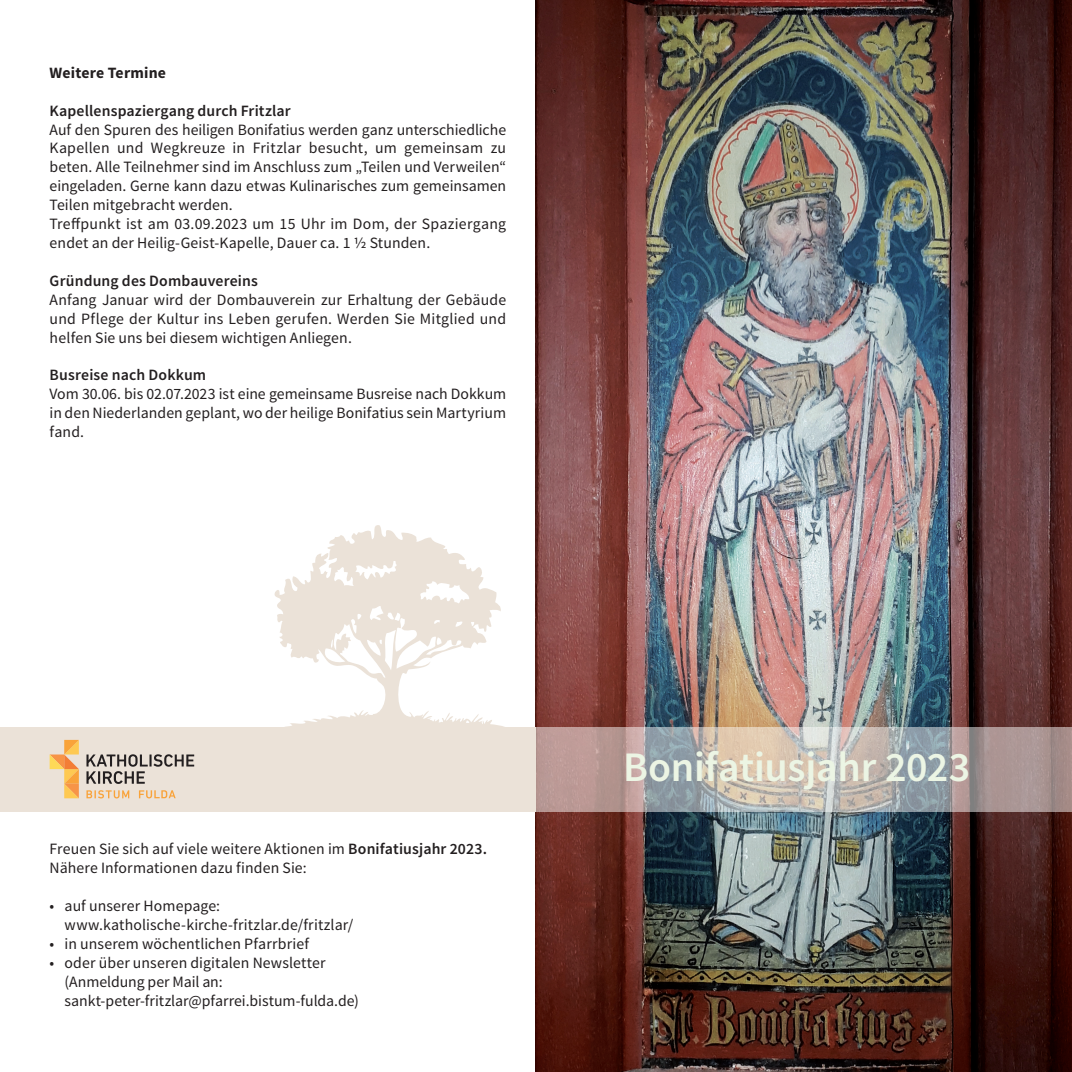
<style>
.page{position:relative;width:1072px;height:1072px;background:#fff}
.page>*{position:absolute;margin:0;border:0;box-sizing:border-box;transform-origin:0 0}
.t1{font:600 42px "Source Sans Pro";letter-spacing:-.005em;color:#ecf5e4}
.t2{font:15.75px/18.9px "Source Sans Pro";letter-spacing:.005em;color:#231f20}
.t3{font:600 15.75px "Source Sans Pro";letter-spacing:.01em;color:#231f20}
.t4{font:700 15.75px "Source Sans Pro";letter-spacing:.01em;color:#231f20}
.s1{font-weight:600}
</style>
<div class="page">
<img style="left:536px;top:0;width:535px;height:1071px">
<div style="left:0;top:727px;width:536px;height:84px;background:#ebe2d8"></div>
<svg style="left:536px;top:727px;width:535px;height:84px;background:#b2a6a3"></svg>
<svg style="left:274px;top:525px;width:231px;height:202px"></svg>
<svg style="left:86px;top:754px;width:108px;height:30px"></svg>
<svg style="left:86px;top:790px;width:43px;height:8px"></svg>
<svg style="left:139px;top:790px;width:37px;height:8px"></svg>
<svg style="left:50px;top:740px;width:29px;height:58px"></svg>
<p class="t4" style="left:50px;top:62px;width:118px">Weitere Termine</p>
<p class="t3" style="left:50px;top:100px;width:242px">Kapellenspaziergang durch Fritzlar</p>
<p class="t2" style="left:50px;top:120px;width:458px">Auf den Spuren des heiligen Bonifatius werden ganz unterschiedliche Kapellen und Wegkreuze in Fritzlar besucht, um gemeinsam zu beten. Alle Teilnehmer sind im Anschluss zum „Teilen und Verweilen“ eingeladen. Gerne kann dazu etwas Kulinarisches zum gemeinsamen Teilen mitgebracht werden.<br>Treffpunkt ist am 03.09.2023 um 15 Uhr im Dom, der Spaziergang endet an der Heilig-Geist-Kapelle, Dauer ca. 1 ½ Stunden.</p>
<p class="t3" style="left:50px;top:271px;width:210px">Gründung des Dombauvereins</p>
<p class="t2" style="left:50px;top:290px;width:458px;text-align:justify">Anfang Januar wird der Dombauverein zur Erhaltung der Gebäude und Pflege der Kultur ins Leben gerufen. Werden Sie Mitglied und helfen Sie uns bei diesem wichtigen Anliegen.</p>
<p class="t3" style="left:50px;top:365px;width:158px">Busreise nach Dokkum</p>
<p class="t2" style="left:50px;top:385px;width:458px;text-align:justify">Vom 30.06. bis 02.07.2023 ist eine gemeinsame Busreise nach Dokkum in den Niederlanden geplant, wo der heilige Bonifatius sein Martyrium fand.</p>
<p class="t2" style="left:50px;top:840px;width:439px">Freuen Sie sich auf viele weitere Aktionen im <span class="s1">Bonifatiusjahr 2023.<br></span>Nähere Informationen dazu finden Sie:</p>
<p class="t2" style="left:64px;top:896px;width:290px;text-indent:-15px">• auf unserer Homepage: www.katholische-kirche-fritzlar.de/fritzlar/</p>
<p class="t2" style="left:50px;top:934px;width:261px">• in unserem wöchentlichen Pfarrbrief</p>
<p class="t2" style="left:64px;top:953px;width:296px;text-indent:-15px">• oder über unseren digitalen Newsletter (Anmeldung per Mail an: sankt-peter-fritzlar@pfarrei.bistum-fulda.de)</p>
<h1 class="t1" style="left:623px;top:740px;width:349px">Bonifatiusjahr 2023</h1>
</div>
